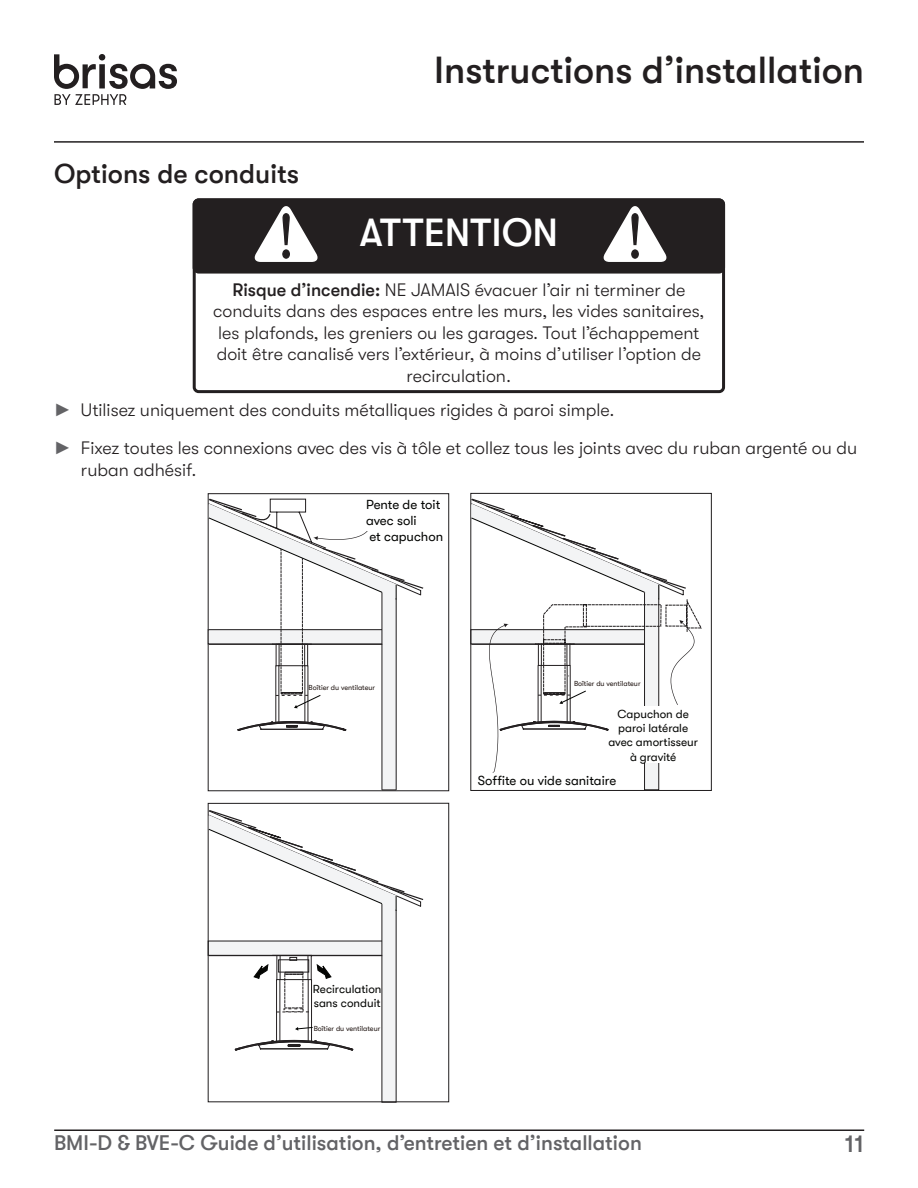
<style>
.page{position:relative;width:918px;height:1188px;background:#fff}
.page>*{position:absolute;margin:0;border:0;box-sizing:border-box;transform-origin:0 0}
.t1{font:500 39px "GT Walsheim";color:#fff}
.t2{font:500 37.5px "GT Walsheim";color:#231f20}
.t3{font:500 27px "GT Walsheim";color:#231f20}
.t4{font:500 24px "GT Walsheim";color:#636366}
.t5{font:500 21px "GT Walsheim";color:#636366}
.t6{font:300 18px/21.6px "GT Walsheim";color:#231f20}
.t7{font:13.35px/15.9px "GT Walsheim";color:#040503}
.t8{font:11.85px/14.2px "GT Walsheim";color:#040503;text-align:center}
.t9{font:7.35px "GT Walsheim";color:#201512}
.s1{font-weight:500}
.s2{font-family:"Arial";font-weight:400;color:#636366}
</style>
<div class="page">
<hr style="left:54px;top:141px;width:810px;height:2px;background:#231f20">
<hr style="left:54px;top:1130px;width:810px;height:1px;background:#231f20">
<svg style="left:54px;top:54px;width:123px;height:51px"></svg>
<div style="left:193px;top:199px;width:532px;height:75px;background:#231f20;border-radius:6px"></div>
<svg style="left:254px;top:206px;width:64px;height:56px"></svg>
<svg style="left:603px;top:206px;width:64px;height:56px"></svg>
<div style="left:193px;top:199px;width:532px;height:194px;border:3px solid #231f20;border-radius:4px"></div>
<svg style="left:470px;top:493px;width:242px;height:298px"></svg>
<svg style="left:207px;top:803px;width:242px;height:300px"></svg>
<svg style="left:470px;top:498px;width:232px;height:292px"></svg>
<svg style="left:208px;top:498px;width:217px;height:293px"></svg>
<svg style="left:208px;top:809px;width:217px;height:294px"></svg>
<h3 class="t3" style="left:54px;top:158px;width:247px">Options de conduits</h3>
<h2 class="t2" style="left:434px;top:49px;width:431px">Instructions d’installation</h2>
<h1 class="t1" style="left:359px;top:210px;width:200px">ATTENTION</h1>
<p class="t6" style="left:213px;top:279px;width:493px;text-align:center"><span class="s1">Risque d’incendie:</span> NE JAMAIS évacuer l’air ni terminer de conduits dans des espaces entre les murs, les vides sanitaires, les plafonds, les greniers ou les garages. Tout l’échappement doit être canalisé vers l’extérieur, à moins d’utiliser l’option de recirculation.</p>
<p class="t6" style="left:54px;top:391px;width:805px;line-height:37.8px"><span class="s2">►</span> Utilisez uniquement des conduits métalliques rigides à paroi simple.<br><span class="s2">►</span> Fixez toutes les connexions avec des vis à tôle et collez tous les joints avec du ruban argenté ou du</p>
<p class="t6" style="left:81px;top:459px;width:117px">ruban adhésif.</p>
<p class="t7" style="left:366px;top:496px;width:79px">Pente de toit avec soli<br>et capuchon</p>
<p class="t9" style="left:309px;top:683px;width:68px">Boîtier du ventilateur</p>
<p class="t9" style="left:574px;top:679px;width:68px">Boîtier du ventilateur</p>
<p class="t8" style="left:608px;top:707px;width:91px">Capuchon de paroi latérale avec amortisseur à gravité</p>
<p class="t7" style="left:478px;top:773px;width:140px">Soffite ou vide sanitaire</p>
<p class="t8" style="left:313px;top:982px;width:70px;text-align:left">Recirculation sans conduit</p>
<p class="t9" style="left:314px;top:1024px;width:68px">Boîtier du ventilateur</p>
<p class="t5" style="left:54px;top:1131px;width:589px">BMI-D &amp; BVE-C Guide d’utilisation, d’entretien et d’installation</p>
<h3 class="t4" style="left:845px;top:1131px;width:21px">11</h3>
</div>
